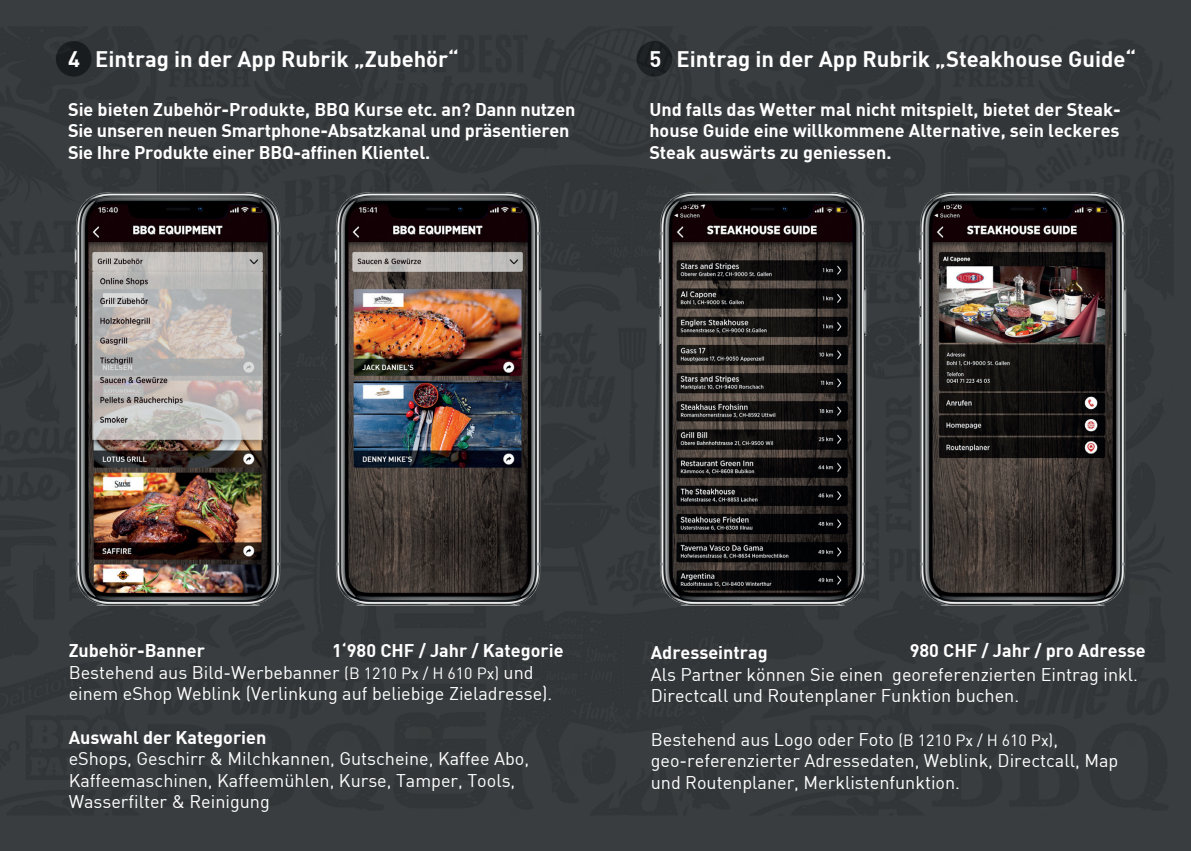
<style>
.page{position:relative;width:1191px;height:851px;background:#fff}
.page>*{position:absolute;margin:0;border:0;box-sizing:border-box;transform-origin:0 0}
.t1{font:700 22px "DIN";color:#fff}
.t2{font:18px/21.6px "DIN";color:#fff}
.t3{font:700 18px/21.6px "DIN";color:#fff}
.s1{font-size:16px}
.s2{font-weight:700}
</style>
<div class="page">
<div style="left:0;top:0;width:1191px;height:850px;background:#393d3f"></div>
<img style="left:58px;top:191px;width:239px;height:420px">
<img style="left:318px;top:191px;width:239px;height:420px">
<img style="left:643px;top:191px;width:239px;height:420px">
<img style="left:903px;top:191px;width:239px;height:420px">
<p class="t1" style="left:68px;top:45px;width:392px">4 Eintrag in der App Rubrik „Zubehör“</p>
<p class="t1" style="left:649px;top:45px;width:488px">5 Eintrag in der App Rubrik „Steakhouse Guide“</p>
<p class="t3" style="left:68px;top:97px;width:509px">Sie bieten Zubehör-Produkte, BBQ Kurse etc. an? Dann nutzen<br>Sie unseren neuen Smartphone-Absatzkanal und präsentieren<br>Sie Ihre Produkte einer BBQ-affinen Klientel.</p>
<p class="t3" style="left:649px;top:97px;width:473px;text-align:justify">Und falls das Wetter mal nicht mitspielt, bietet der Steak&shy;house Guide eine willkommene Alternative, sein leckeres Steak auswärts zu geniessen.</p>
<p class="t3" style="left:332px;top:639px;width:233px">1‘980 CHF / Jahr / Kategorie</p>
<p class="t3" style="left:651px;top:641px;width:118px">Adresseintrag</p>
<p class="t2" style="left:651px;top:663px;width:489px">Als Partner können Sie einen georeferenzierten Eintrag inkl.<br>Directcall und Routenplaner Funktion buchen.</p>
<p class="t2" style="left:651px;top:727px;width:469px">Bestehend aus Logo oder Foto <span class="s1">(B 1210 Px / H 610 Px)</span>, geo-referenzierter Adressedaten, Weblink, Directcall, Map und Routenplaner, Merklistenfunktion.</p>
<p class="t3" style="left:909px;top:639px;width:237px">980 CHF / Jahr / pro Adresse</p>
<p class="t2" style="left:69px;top:639px;width:485px"><span class="s2">Zubehör-Banner<br></span>Bestehend aus Bild-Werbebanner <span class="s1">(B 1210 Px / H 610 Px)</span> und einem eShop Weblink (Verlinkung auf beliebige Zieladresse).</p>
<p class="t3" style="left:69px;top:725px;width:199px">Auswahl der Kategorien</p>
<p class="t2" style="left:69px;top:747px;width:462px">eShops, Geschirr &amp; Milchkannen, Gutscheine, Kaffee Abo,<br>Kaffeemaschinen, Kaffeemühlen, Kurse, Tamper, Tools,<br>Wasserfilter &amp; Reinigung</p>
</div>
